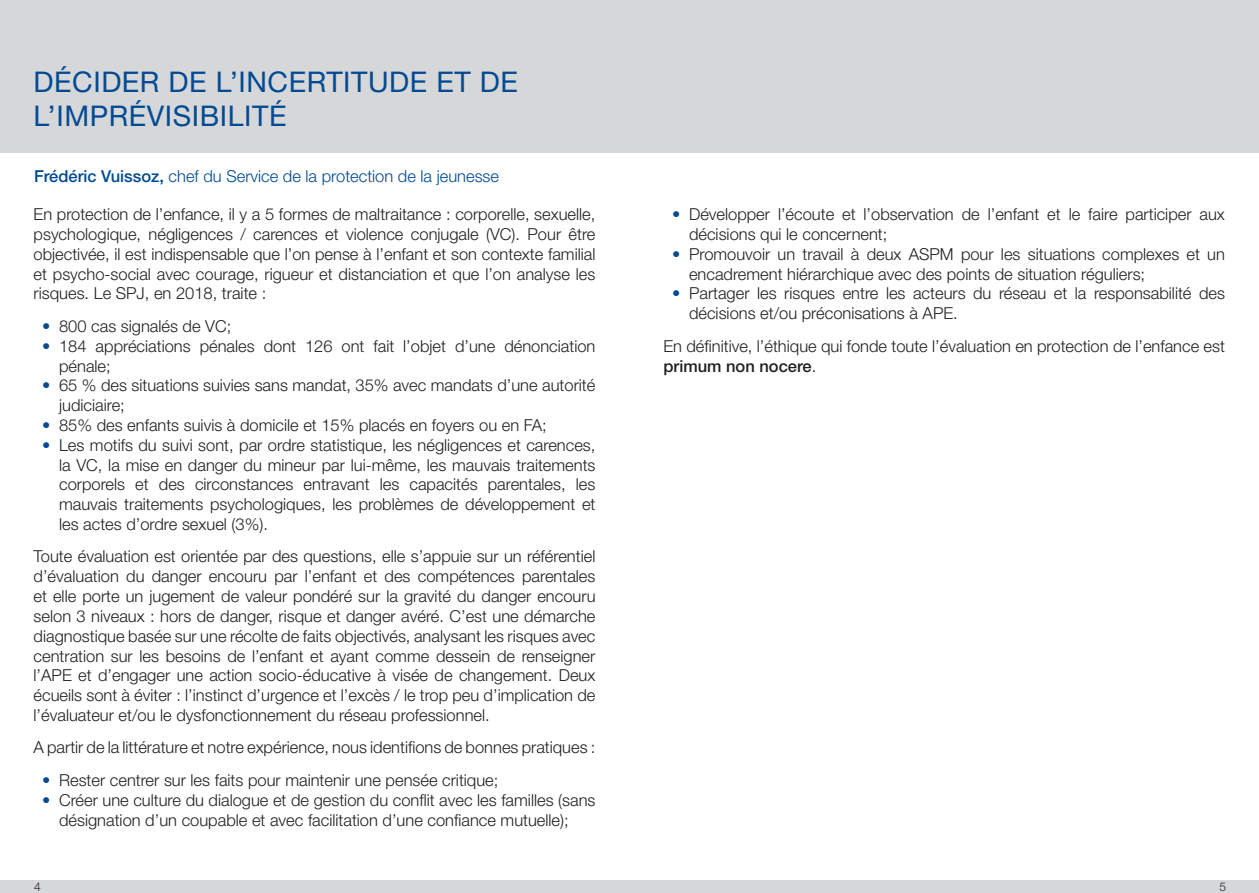
<style>
.page{position:relative;width:1259px;height:893px;background:#fff}
.page>*{position:absolute;margin:0;border:0;box-sizing:border-box;transform-origin:0 0}
.Titre{font:28.5px/34.2px "Helvetica Neue LT Std";letter-spacing:.02em;color:#014a93}
.Texte{font:300 16.5px/19.8px "Helvetica Neue LT Std";color:#231f20}
.t1{font:300 16.5px "Helvetica Neue LT Std";color:#014a93}
.t2{font:300 12px "Helvetica Neue LT Std";color:#231f20}
.s1{font-weight:500}
.s2{color:#014a93}
</style>
<div class="page">
<div style="left:0;top:0;width:1259px;height:152px;background:#d6d7d8"></div>
<div style="left:0;top:880px;width:1259px;height:13px;background:#d6d7d8"></div>
<p class="Titre" style="left:34px;top:64px;width:486px">DÉCIDER DE L’INCERTITUDE ET DE<br>L’IMPRÉVISIBILITÉ</p>
<p class="t1" style="left:34px;top:166px;width:466px"><span class="s1">Frédéric Vuissoz,</span> chef du Service de la protection de la jeunesse</p>
<p class="Texte" style="left:34px;top:204px;width:563px;text-align:justify">En protection de l’enfance, il y a 5 formes de maltraitance : corporelle, sexuelle, psychologique, négligences / carences et violence conjugale (VC). Pour être objectivée, il est indispensable que l’on pense à l’enfant et son contexte familial et psycho-social avec courage, rigueur et distanciation et que l’on analyse les risques. Le SPJ, en 2018, traite :</p>
<p class="Texte" style="left:42px;top:316px;width:191px"><span class="s2">•</span> 800 cas signalés de VC;</p>
<p class="Texte" style="left:59px;top:336px;width:538px;text-indent:-17px"><span class="s2">•</span> 184 appréciations pénales dont 126 ont fait l’objet d’une dénonciation pénale;</p>
<p class="Texte" style="left:59px;top:375px;width:538px;text-indent:-17px"><span class="s2">•</span> 65 % des situations suivies sans mandat, 35% avec mandats d’une autorité judiciaire;</p>
<p class="Texte" style="left:42px;top:415px;width:506px"><span class="s2">•</span> 85% des enfants suivis à domicile et 15% placés en foyers ou en FA;</p>
<p class="Texte" style="left:59px;top:435px;width:538px;text-align:justify;text-indent:-17px"><span class="s2">•</span> Les motifs du suivi sont, par ordre statistique, les négligences et carences, la VC, la mise en danger du mineur par lui-même, les mauvais traitements corporels et des circonstances entravant les capacités parentales, les mauvais traitements psychologiques, les problèmes de développement et les actes d’ordre sexuel (3%).</p>
<p class="Texte" style="left:34px;top:546px;width:563px;text-align:justify">Toute évaluation est orientée par des questions, elle s’appuie sur un référentiel d’évaluation du danger encouru par l’enfant et des compétences parentales et elle porte un jugement de valeur pondéré sur la gravité du danger encouru selon 3 niveaux : hors de danger, risque et danger avéré. C’est une démarche diagnostique basée sur une récolte de faits objectivés, analysant les risques avec centration sur les besoins de l’enfant et ayant comme dessein de renseigner l’APE et d’engager une action socio-éducative à visée de changement. Deux écueils sont à éviter : l’instinct d’urgence et l’excès / le trop peu d’implication de l’évaluateur et/ou le dysfonctionnement du réseau professionnel.</p>
<p class="Texte" style="left:34px;top:737px;width:563px">A partir de la littérature et notre expérience, nous identifions de bonnes pratiques :</p>
<p class="Texte" style="left:42px;top:770px;width:458px"><span class="s2">•</span> Rester centrer sur les faits pour maintenir une pensée critique;</p>
<p class="Texte" style="left:42px;top:790px;width:555px;text-align:center"><span class="s2">•</span> Créer une culture du dialogue et de gestion du conflit avec les familles (sans désignation d’un coupable et avec facilitation d’une confiance mutuelle);</p>
<p class="Texte" style="left:689px;top:204px;width:537px;text-indent:-17px"><span class="s2">•</span> Développer l’écoute et l’observation de l’enfant et le faire participer aux décisions qui le concernent;</p>
<p class="Texte" style="left:689px;top:244px;width:537px;text-indent:-17px"><span class="s2">•</span> Promouvoir un travail à deux ASPM pour les situations complexes et un encadrement hiérarchique avec des points de situation réguliers;</p>
<p class="Texte" style="left:689px;top:283px;width:537px;text-indent:-17px"><span class="s2">•</span> Partager les risques entre les acteurs du réseau et la responsabilité des décisions et/ou préconisations à APE.</p>
<p class="Texte" style="left:663px;top:336px;width:563px">En définitive, l’éthique qui fonde toute l’évaluation en protection de l’enfance est <span class="s1">primum non nocere</span>.</p>
<p class="t2" style="left:34px;top:879px;width:8px">4</p>
<p class="t2" style="left:1219px;top:879px;width:8px">5</p>
</div>
